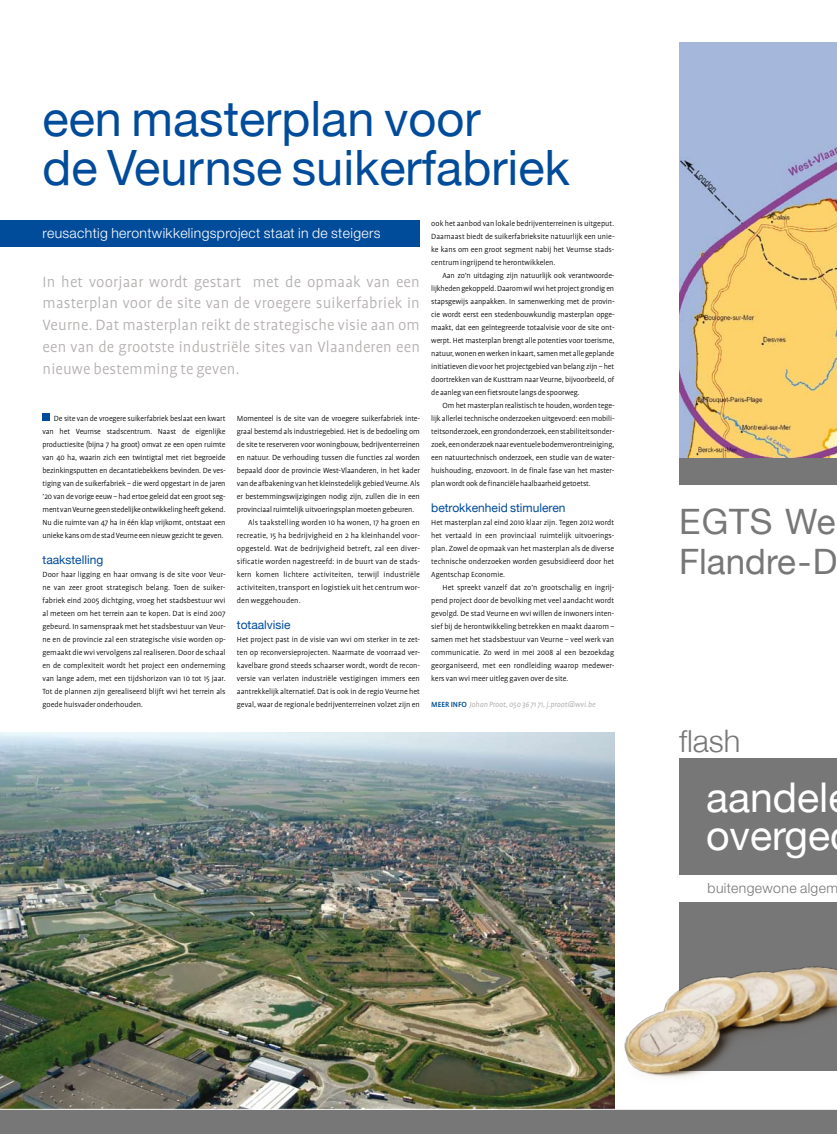
<style>
.page{position:relative;width:837px;height:1134px;background:#fff}
.page>*{position:absolute;margin:0;border:0;box-sizing:border-box;transform-origin:0 0}
.t1{font:48.7px/48.7px "Helvetica Neue";color:#004b9a}
.t2{font:41px/38px "Helvetica Neue";color:#fff}
.t3{font:35px/40px "Helvetica Neue";color:#787777}
.t4{font:300 31px "Helvetica Neue";color:#787777}
.t5{font:300 16.9px/21.8px "Profile";letter-spacing:.01em;color:#b4afaf;text-align:justify}
.t6{font:300 14px "Helvetica Neue LT Std";letter-spacing:.025em;color:#fff}
.t7{font:300 14px "Helvetica Neue LT Std";letter-spacing:.025em;color:#787777}
.t8{font:12px "Helvetica Neue";color:#004b9a}
.t9{font:300 8.5px/13px "Profile";letter-spacing:-.01em;color:#000;text-align:justify}
.t10{font:300 8.5px "Profile";letter-spacing:.01em;color:#000}
.t11{font:italic 8.5px "Profile";color:#b4afaf}
.s1{font-weight:500;font-style:normal;color:#004b9a}
</style>
<div class="page">
<div style="left:0;top:1110px;width:836px;height:24px;background:#787777"></div>
<div style="left:678px;top:758px;width:158px;height:312px;background:#787777"></div>
<img style="left:0;top:733px;width:614px;height:376px">
<img style="left:582px;top:896px;width:254px;height:213px">
<img style="left:679px;top:43px;width:157px;height:416px">
<div style="left:0;top:220px;width:420px;height:26px;background:#004b9a"></div>
<div style="left:665px;top:875px;width:171px;height:26px;background:#fff"></div>
<div style="left:678px;top:459px;width:158px;height:26px;background:#787777"></div>
<div style="left:43px;top:414px;width:7px;height:7px;background:#004b9a"></div>
<h1 class="t1" style="left:43px;top:94px;width:528px">een masterplan voor<br>de Veurnse suikerfabriek</h1>
<h3 class="t6" style="left:43px;top:225px;width:339px">reusachtig herontwikkelingsproject staat in de steigers</h3>
<p class="t5" style="left:43px;top:271px;width:379px">In het voorjaar wordt gestart met de opmaak van een masterplan voor de site van de vroegere suikerfabriek in Veurne. Dat masterplan reikt de strategische visie aan om een van de grootste industriële sites van Vlaanderen een nieuwe bestemming te geven.</p>
<p class="t9" style="left:43px;top:412px;width:185px;text-indent:11px">De site van de vroegere suikerfabriek beslaat een kwart van het Veurnse stadscentrum. Naast de eigenlijke productiesite (bijna 7 ha groot) omvat ze een open ruimte van 40 ha, waarin zich een twintigtal met riet begroeide bezinkingsputten en decantatiebekkens bevinden. De ves&shy;tiging van de suikerfabriek – die werd opgestart in de jaren ’20 van de vorige eeuw – had ertoe geleid dat een groot seg&shy;ment van Veurne geen stedelijke ontwikkeling heeft gekend.<br>Nu die ruimte van 47 ha in één klap vrijkomt, ontstaat een unieke kans om de stad Veurne een nieuw gezicht te geven.</p>
<h3 class="t8" style="left:43px;top:552px;width:62px">taakstelling</h3>
<p class="t9" style="left:43px;top:568px;width:185px">Door haar ligging en haar omvang is de site voor Veur&shy;ne van zeer groot strategisch belang. Toen de suiker&shy;fabriek eind 2005 dichtging, vroeg het stadsbestuur wvi al meteen om het terrein aan te kopen. Dat is eind 2007 gebeurd. In samenspraak met het stadsbestuur van Veur&shy;ne en de provincie zal een strategische visie worden op&shy;gemaakt die wvi vervolgens zal realiseren. Door de schaal en de complexiteit wordt het project een onderneming van lange adem, met een tijdshorizon van 10 tot 15 jaar.<br>Tot de plannen zijn gerealiseerd blijft wvi het terrein als goede huisvader onderhouden.</p>
<p class="t9" style="left:237px;top:412px;width:185px">Momenteel is de site van de vroegere suikerfabriek inte-</p>
<p class="t9" style="left:237px;top:425px;width:184px">graal bestemd als industriegebied. Het is de bedoeling om</p>
<p class="t9" style="left:237px;top:438px;width:184px">de site te reserveren voor woningbouw, bedrijventerreinen</p>
<p class="t9" style="left:237px;top:451px;width:184px">en natuur. De verhouding tussen die functies zal worden</p>
<p class="t9" style="left:237px;top:464px;width:184px">bepaald door de provincie West-Vlaanderen, in het kader</p>
<p class="t9" style="left:237px;top:477px;width:184px">van de afbakening van het kleinstedelijk gebied Veurne. Als</p>
<p class="t9" style="left:237px;top:490px;width:184px">er bestemmingswijzigingen nodig zijn, zullen die in een</p>
<p class="t9" style="left:237px;top:503px;width:179px">provinciaal ruimtelijk uitvoeringsplan moeten gebeuren.</p>
<p class="t10" style="left:248px;top:518px;width:173px">Als taakstelling worden 10 ha wonen, 17 ha groen en</p>
<p class="t10" style="left:237px;top:531px;width:185px">recreatie, 15 ha bedrijvigheid en 2 ha kleinhandel voor-</p>
<p class="t10" style="left:237px;top:544px;width:185px">opgesteld. Wat de bedrijvigheid betreft, zal een diver-</p>
<p class="t10" style="left:237px;top:557px;width:185px">sificatie worden nagestreefd: in de buurt van de stads-</p>
<p class="t10" style="left:237px;top:570px;width:184px">kern komen lichtere activiteiten, terwijl industriële</p>
<p class="t10" style="left:237px;top:583px;width:185px">activiteiten, transport en logistiek uit het centrum wor-</p>
<p class="t10" style="left:237px;top:596px;width:65px">den weggehouden.</p>
<h3 class="t8" style="left:237px;top:617px;width:55px">totaalvisie</h3>
<p class="t9" style="left:237px;top:633px;width:185px">Het project past in de visie van wvi om sterker in te zet&shy;ten op reconversieprojecten. Naarmate de voorraad ver&shy;kavelbare grond steeds schaarser wordt, wordt de recon&shy;versie van verlaten industriële vestigingen immers een aantrekkelijk alternatief. Dat is ook in de regio Veurne het geval, waar de regionale bedrijventerreinen volzet zijn en</p>
<p class="t9" style="left:431px;top:217px;width:185px">ook het aanbod van lokale bedrijventerreinen is uitgeput.<br>Daarnaast biedt de suikerfabrieksite natuurlijk een unie&shy;ke kans om een groot segment nabij het Veurnse stads&shy;centrum ingrijpend te herontwikkelen.</p>
<p class="t9" style="left:431px;top:269px;width:185px;text-indent:11px">Aan zo’n uitdaging zijn natuurlijk ook verantwoorde&shy;lijkheden gekoppeld. Daarom wil wvi het project grondig en stapsgewijs aanpakken. In samenwerking met de provin&shy;cie wordt eerst een stedenbouwkundig masterplan opge&shy;maakt, dat een geïntegreerde totaalvisie voor de site ont&shy;werpt. Het masterplan brengt alle potenties voor toerisme, natuur, wonen en werken in kaart, samen met alle geplande initiatieven die voor het projectgebied van belang zijn – het doortrekken van de Kusttram naar Veurne, bijvoorbeeld, of de aanleg van een fietsroute langs de spoorweg.</p>
<p class="t9" style="left:431px;top:399px;width:185px;text-indent:11px">Om het masterplan realistisch te houden, worden tege&shy;lijk allerlei technische onderzoeken uitgevoerd: een mobili&shy;teitsonderzoek, een grondonderzoek, een stabiliteitsonder&shy;zoek, een onderzoek naar eventuele bodemverontreiniging, een natuurtechnisch onderzoek, een studie van de water&shy;huishouding, enzovoort. In de finale fase van het master&shy;plan wordt ook de financiële haalbaarheid getoetst.</p>
<h3 class="t8" style="left:431px;top:500px;width:136px">betrokkenheid stimuleren</h3>
<p class="t9" style="left:431px;top:516px;width:185px">Het masterplan zal eind 2010 klaar zijn. Tegen 2012 wordt het vertaald in een provinciaal ruimtelijk uitvoerings&shy;plan. Zowel de opmaak van het masterplan als de diverse technische onderzoeken worden gesubsidieerd door het Agentschap Economie.</p>
<p class="t9" style="left:431px;top:581px;width:185px;text-indent:11px">Het spreekt vanzelf dat zo’n grootschalig en ingrij&shy;pend project door de bevolking met veel aandacht wordt gevolgd. De stad Veurne en wvi willen de inwoners inten&shy;sief bij de herontwikkeling betrekken en maakt daarom – samen met het stadsbestuur van Veurne – veel werk van communicatie. Zo werd in mei 2008 al een bezoekdag georganiseerd, met een rondleiding waarop medewer&shy;kers van wvi meer uitleg gaven over de site.</p>
<p class="t11" style="left:431px;top:700px;width:166px"><span class="s1">MEE R INFO</span> Johan Proot, 050 36 71 71, j.proot@wvi.be</p>
<h3 class="t3" style="left:678px;top:501px;width:160px">EGTS We<br>Flandre-D</h3>
<h3 class="t4" style="left:678px;top:722px;width:63px">flash</h3>
<h2 class="t2" style="left:705px;top:778px;width:126px">aandel overge</h2>
<h3 class="t7" style="left:707px;top:880px;width:132px">buitengewone algem</h3>
</div>
